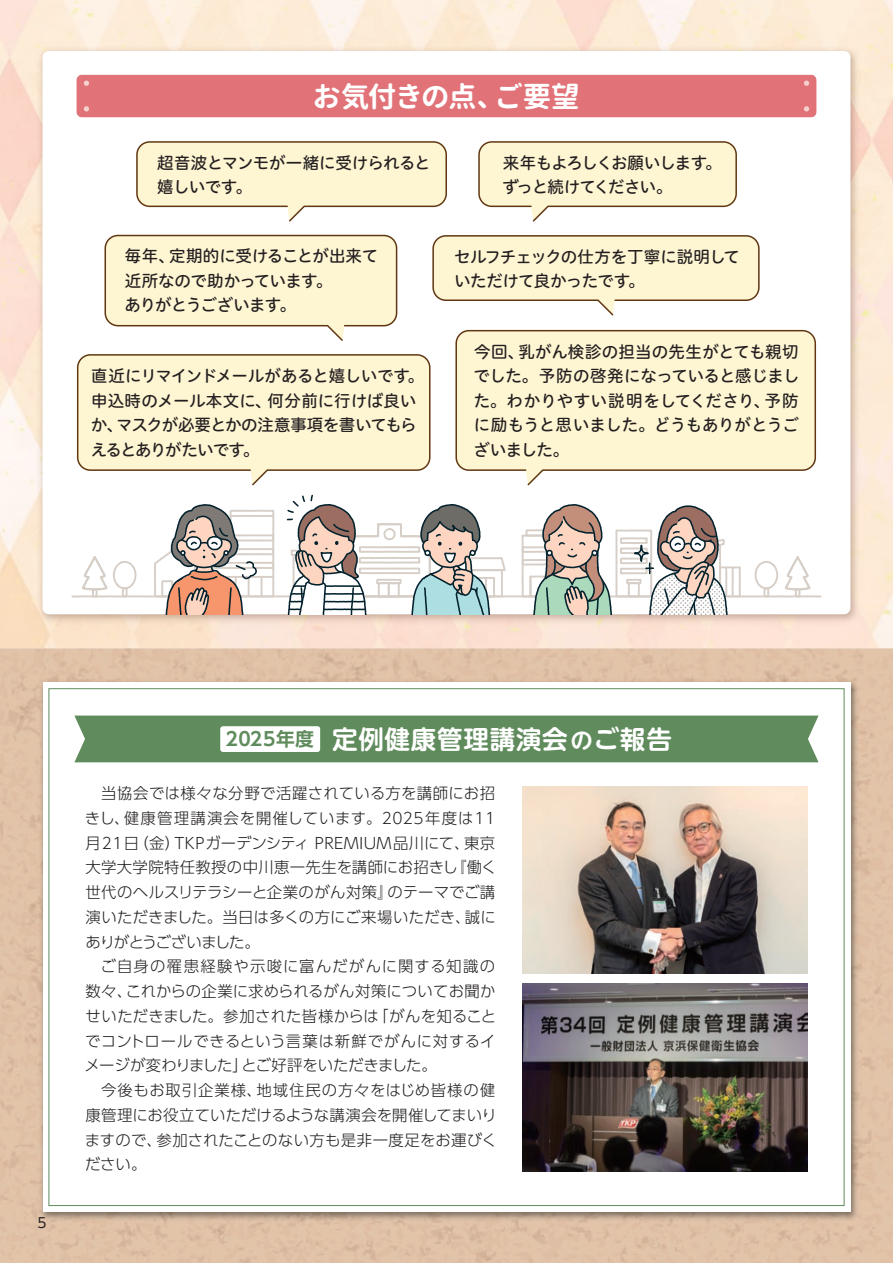
<style>
.page{position:relative;width:893px;height:1263px;background:#fff}
.page>*{position:absolute;margin:0;border:0;box-sizing:border-box;transform-origin:0 0}
.t1{font:700 28.5px "Gen Jyuu Gothic";letter-spacing:-.05em;color:#fff}
.t2{font:700 25.5px "UD Shin M Go Pr 6 N De";letter-spacing:.03em;color:#fff}
.t3{font:700 18.75px "UD Shin Go Pr 6 N De";letter-spacing:.02em;color:#608b5c}
.t4{font:16.5px/24.5px "Hiragino UD Sans R Std N W5";letter-spacing:-.025em;color:#231f20}
.t5{font:16.5px/24.5px "Hiragino UD Sans R Std N W5";letter-spacing:-.06em;color:#231f20}
.t6{font:16.5px "Hiragino UD Sans R Std N W5";letter-spacing:.02em;color:#231f20}
.t7{font:16.5px/24.5px "Hiragino UD Sans R Std N W5";letter-spacing:-.085em;color:#231f20}
.t8{font:300 15.45px/24.8px "UD Shin Go Pr 6 N";letter-spacing:.02em;color:#231f20}
.t9{font:300 15.45px "UD Shin Go Pr 6 N";color:#231f20}
.t10{font:300 15.45px "UD Shin Go Pr 6 N";letter-spacing:.04em;color:#231f20}
.t11{font:300 15.45px "UD Shin Go Pr 6 N";letter-spacing:.06em;color:#231f20}
.t12{font:300 15.45px "UD Shin Go Pr 6 N";letter-spacing:.075em;color:#231f20}
.t13{font:300 15.45px "UD Shin Go Pr 6 N";letter-spacing:-.01em;color:#231f20}
.t14{font:300 15.45px "UD Shin Go Pr 6 N";letter-spacing:-.07em;color:#231f20}
.t15{font:300 15.45px "UD Shin Go Pr 6 N";letter-spacing:-.04em;color:#231f20}
.t16{font:13.8px "UD Shin Go NT Pr 6 N";color:#231f20}
.s1{font-size:22.5px}
</style>
<div class="page">
<div style="left:0;top:699px;width:52px;height:564px;background:#e1c2a8"></div>
<div style="left:841px;top:699px;width:52px;height:564px;background:#e1c3a8"></div>
<div style="left:52px;top:1222px;width:789px;height:41px;background:#e1c2a8"></div>
<img style="left:37px;top:677px;width:824px;height:545px">
<div style="left:43px;top:682px;width:807px;height:530px;background:#fff"></div>
<img style="left:34px;top:43px;width:829px;height:584px">
<div style="left:43px;top:51px;width:807px;height:563px;background:#fff;border-radius:6px"></div>
<svg style="left:71px;top:494px;width:751px;height:120px"></svg>
<div style="left:74px;top:715px;width:745px;height:47px;background:#608b5c"></div>
<div style="left:220px;top:726px;width:100px;height:26px;background:#fff;border-radius:3px"></div>
<div style="left:432px;top:235px;width:328px;height:66px;background:#fef5d2;border:2px solid #603711;border-radius:13px"></div>
<div style="left:105px;top:235px;width:292px;height:91px;background:#fef5d2;border:2px solid #603711;border-radius:13px"></div>
<div style="left:77px;top:354px;width:353px;height:117px;background:#fef5d2;border:2px solid #603711;border-radius:13px"></div>
<div style="left:455px;top:330px;width:361px;height:141px;background:#fef5d2;border:2px solid #603711;border-radius:13px"></div>
<div style="left:136px;top:141px;width:311px;height:66px;background:#fef5d2;border:2px solid #603711;border-radius:13px"></div>
<div style="left:478px;top:141px;width:259px;height:66px;background:#fef5d2;border:2px solid #603711;border-radius:13px"></div>
<div style="left:76px;top:74px;width:741px;height:44px;background:#e17278"></div>
<img style="left:523px;top:984px;width:285px;height:187px">
<img style="left:523px;top:786px;width:285px;height:187px">
<h1 class="t1" style="left:313px;top:76px;width:194px">お気付きの点、</h1>
<h1 class="t1" style="left:494px;top:76px;width:87px">ご要望</h1>
<p class="t4" style="left:157px;top:149px;width:275px">超音波とマンモが一緒に受けられると嬉しいです。</p>
<p class="t5" style="left:503px;top:149px;width:221px">来年もよろしくお願いします。ずっと続けてください。</p>
<p class="t4" style="left:169px;top:243px;width:211px">定期的に受けることが出来て</p>
<p class="t4" style="left:124px;top:243px;width:210px">毎年、<br>近所なので助かっています。ありがとうございます。</p>
<p class="t4" style="left:267px;top:363px;width:158px;text-indent:-176px">直近にリマインドメールがあると嬉しいです。何分前に行けば良い</p>
<p class="t4" style="left:116px;top:388px;width:302px;text-indent:-25px">申込時のメール本文に、<br>マスクが必要とかの注意事項を書いてもら</p>
<p class="t7" style="left:91px;top:412px;width:170px">か、<br>えるとありがたいです。</p>
<p class="t4" style="left:454px;top:243px;width:287px">セルフチェックの仕方を丁寧に説明していただけて良かったです。</p>
<p class="t6" style="left:518px;top:339px;width:282px">乳がん検診の担当の先生がとても親切</p>
<p class="t4" style="left:474px;top:339px;width:52px">今回、</p>
<p class="t4" style="left:473px;top:363px;width:328px">でした。予防の啓発になっていると感じまし</p>
<p class="t4" style="left:764px;top:388px;width:36px">予防</p>
<p class="t4" style="left:473px;top:388px;width:327px">た。わかりやすい説明をしてくださり、<br>に励もうと思いました。どうもありがとうございました。</p>
<p class="t16" style="left:38px;top:1212px;width:11px">5</p>
<p class="t3" style="left:226px;top:724px;width:90px">2025年度</p>
<h2 class="t2" style="left:332px;top:717px;width:341px">定例健康管理講演会<span class="s1">の</span>ご報告</h2>
<p class="t8" style="left:85px;top:780px;width:411px;text-align:right">　当協会では様々な分野で活躍されている方を講師にお招健康管理講演会を開催しています。2025年度は11</p>
<p class="t8" style="left:85px;top:805px;width:46px">きし、</p>
<p class="t8" style="left:175px;top:830px;width:296px">TKPガーデンシティ PREMIUM品川にて、</p>
<p class="t8" style="left:133px;top:830px;width:48px">（金）</p>
<p class="t8" style="left:464px;top:830px;width:33px">東京</p>
<p class="t8" style="left:85px;top:830px;width:55px">月21日</p>
<p class="t8" style="left:451px;top:854px;width:47px">『働く</p>
<p class="t8" style="left:387px;top:854px;width:109px;text-indent:-302px">大学大学院特任教授の中川恵一先生を講師にお招きし<br>のテーマでご講</p>
<p class="t8" style="left:85px;top:879px;width:309px">世代のヘルスリテラシーと企業のがん対策』</p>
<p class="t8" style="left:85px;top:904px;width:386px">演いただきました。当日は多くの方にご来場いただき、</p>
<p class="t14" style="left:85px;top:929px;width:176px">ありがとうございました。</p>
<p class="t12" style="left:85px;top:954px;width:411px">　ご自身の罹患経験や示唆に富んだがんに関する知識の</p>
<p class="t9" style="left:126px;top:979px;width:371px">これからの企業に求められるがん対策についてお聞か</p>
<p class="t8" style="left:465px;top:904px;width:32px">誠に</p>
<p class="t8" style="left:85px;top:978px;width:48px">数々、</p>
<p class="t8" style="left:373px;top:1003px;width:124px">「がんを知ること</p>
<p class="t8" style="left:85px;top:1003px;width:295px">せいただきました。参加された皆様からは</p>
<p class="t10" style="left:85px;top:1028px;width:412px">でコントロールできるという言葉は新鮮でがんに対するイ</p>
<p class="t13" style="left:242px;top:1053px;width:197px">とご好評をいただきました。</p>
<p class="t15" style="left:84px;top:1053px;width:165px">メージが変わりました」</p>
<p class="t11" style="left:256px;top:1078px;width:240px">地域住民の方々をはじめ皆様の健</p>
<p class="t11" style="left:85px;top:1078px;width:178px">　今後もお取引企業様、</p>
<p class="t9" style="left:85px;top:1102px;width:413px">康管理にお役立ていただけるような講演会を開催してまいり</p>
<p class="t8" style="left:156px;top:1127px;width:342px">参加されたことのない方も是非一度足をお運びく</p>
<p class="t8" style="left:85px;top:1127px;width:79px">ますので、ださい。</p>
</div>
